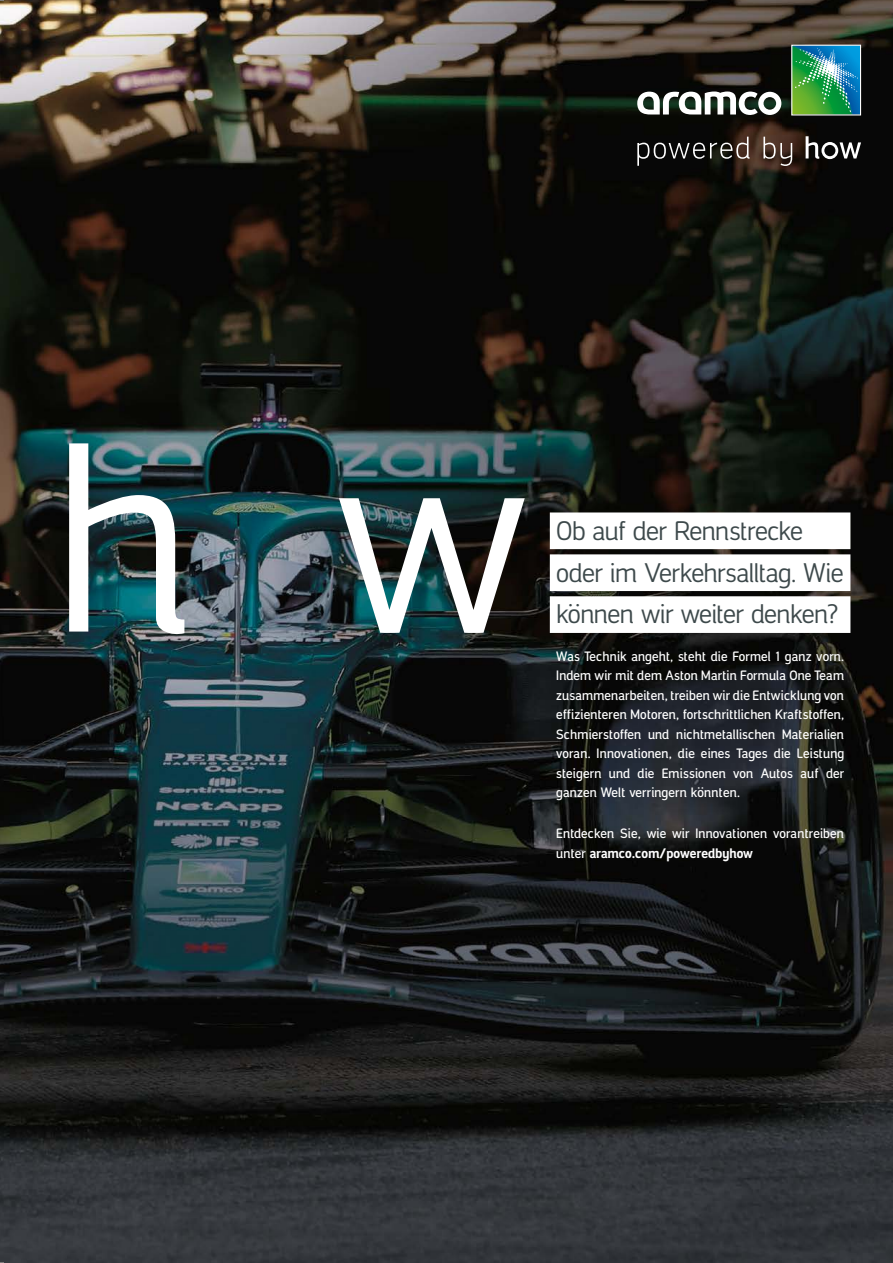
<style>
.page{position:relative;width:893px;height:1263px;background:#fff}
.page>*{position:absolute;margin:0;border:0;box-sizing:border-box;transform-origin:0 0}
.t1{font:300.15px "Manifa Pro";color:#fff}
.t2{font:30px/41.8px "Manifa Pro";letter-spacing:-.025em;color:#3d494b}
.t3{font:600 15px/19.5px "Manifa Pro";letter-spacing:.01em;color:#fff;text-align:justify}
.s1{font-weight:700}
</style>
<div class="page">
<img style="left:0;top:0;width:893px;height:1263px">
<svg style="left:637px;top:136px;width:224px;height:30px;background:#3f3834"></svg>
<svg style="left:793px;top:47px;width:66px;height:66px;background:#389f7d"></svg>
<svg style="left:637px;top:92px;width:144px;height:23px"></svg>
<div style="left:550px;top:512px;width:300px;height:37px;background:#fff"></div>
<div style="left:550px;top:554px;width:300px;height:37px;background:#fff"></div>
<div style="left:550px;top:596px;width:300px;height:37px;background:#fff"></div>
<h1 class="t1" style="left:51px;top:265px;width:479px">h w</h1>
<h2 class="t2" style="left:556px;top:505px;width:289px">Ob auf der Rennstrecke oder im Verkehrsalltag. Wie können wir weiter denken?</h2>
<p class="t3" style="left:556px;top:644px;width:289px">Was Technik angeht, steht die Formel 1 ganz vorn.<br>Indem wir mit dem Aston Martin Formula One Team zusammenarbeiten, treiben wir die Entwicklung von effizienteren Motoren, fortschrittlichen Kraftstoffen, Schmierstoffen und nichtmetallischen Materialien voran. Innovationen, die eines Tages die Leistung steigern und die Emissionen von Autos auf der ganzen Welt verringern könnten.</p>
<p class="t3" style="left:556px;top:821px;width:289px">Entdecken Sie, wie wir Innovationen vorantreiben unter <span class="s1">aramco.com/poweredbyhow</span></p>
</div>
